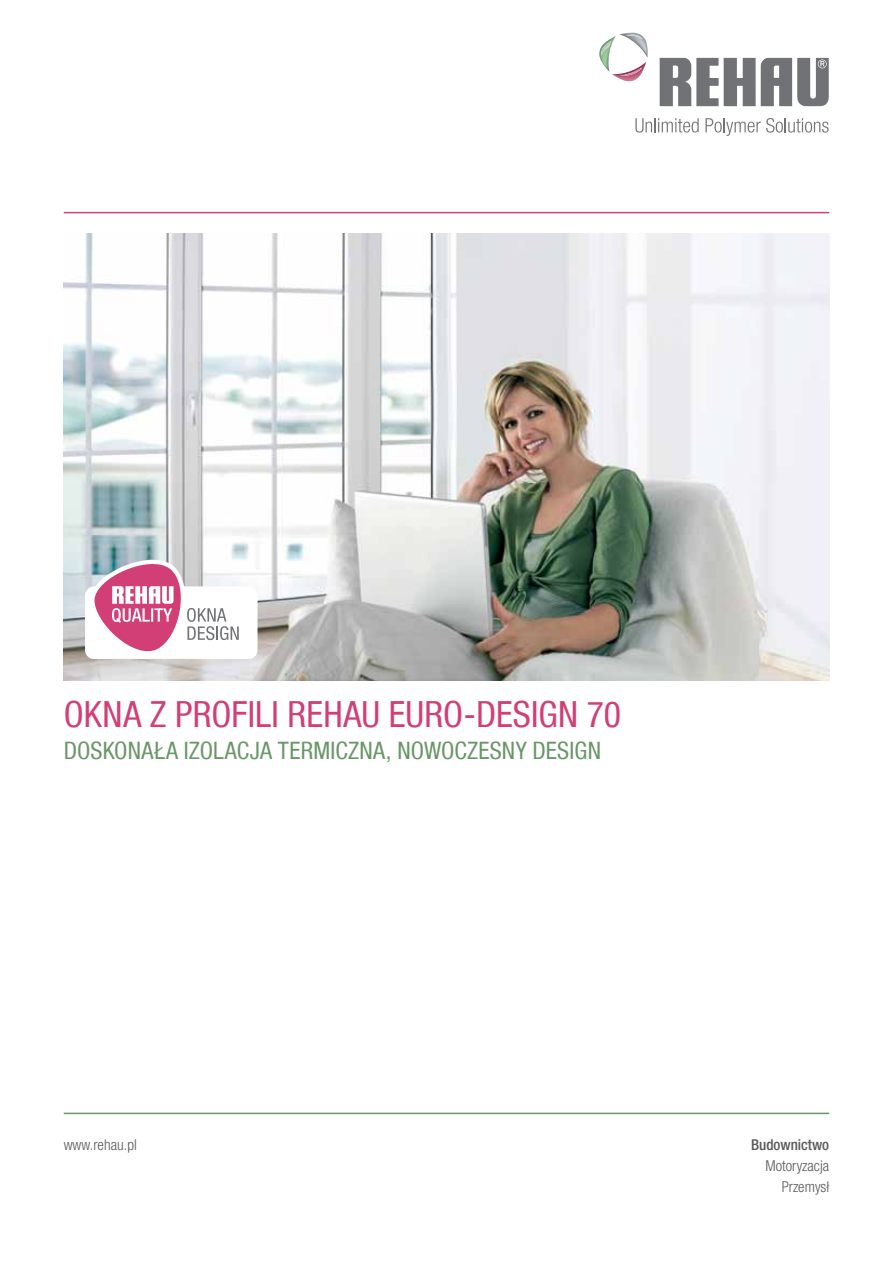
<style>
.page{position:relative;width:893px;height:1263px;background:#fff}
.page>*{position:absolute;margin:0;border:0;box-sizing:border-box;transform-origin:0 0}
.t1{font:condensed 36px "Helvetica Neue LT Com";letter-spacing:.005em;color:#d13f76}
.t2{font:condensed 24px "Helvetica Neue LT Com";letter-spacing:.005em;color:#699667}
.t3{font:300 condensed 15px/21px "Helvetica Neue LT Com";color:#58595b;text-align:right}
.t4{font:500 condensed 15px "Helvetica Neue LT Com";color:#58595b}
</style>
<div class="page">
<hr style="left:64px;top:212px;width:765px;height:1px;background:#d13f76">
<hr style="left:64px;top:1113px;width:765px;height:1px;background:#699667">
<svg style="left:635px;top:118px;width:64px;height:15px"></svg>
<svg style="left:705px;top:118px;width:124px;height:18px"></svg>
<svg style="left:660px;top:58px;width:169px;height:48px"></svg>
<svg style="left:599px;top:33px;width:49px;height:48px"></svg>
<img style="left:601px;top:41px;width:10px;height:15px">
<img style="left:620px;top:67px;width:22px;height:9px">
<img style="left:626px;top:35px;width:17px;height:4px">
<img style="left:64px;top:234px;width:766px;height:446px">
<svg style="left:85px;top:560px;width:173px;height:99px"></svg>
<h1 class="t1" style="left:64px;top:693px;width:559px">OKNA Z PROFILI REHAU EURO-DESIGN 70</h1>
<p class="t2" style="left:64px;top:736px;width:539px">DOSKONAŁA IZOLACJA TERMICZNA, NOWOCZESNY DESIGN</p>
<p class="t3" style="left:64px;top:1134px;width:74px">www.rehau.pl</p>
<p class="t4" style="left:751px;top:1135px;width:80px">Budownictwo</p>
<p class="t3" style="left:766px;top:1155px;width:65px">Motoryzacja<br>Przemysł</p>
</div>
